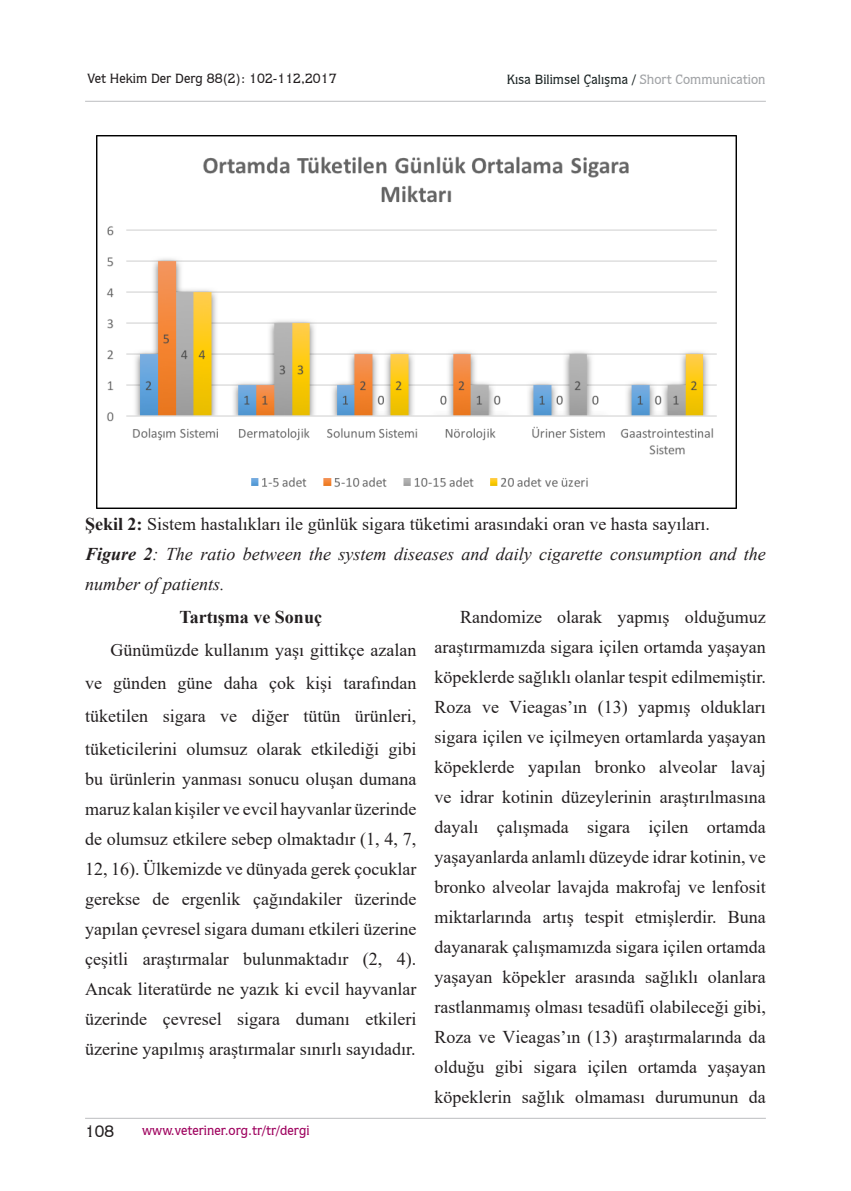
<style>
.page{position:relative;width:851px;height:1191px;background:#fff}
.page>*{position:absolute;margin:0;border:0;box-sizing:border-box;transform-origin:0 0}
.t1{font:18px/30px "Times New Roman";color:#231f20;text-align:justify}
.t2{font:italic 18px/30px "Times New Roman";color:#231f20}
.t3{font:700 18px "Times New Roman";color:#231f20}
.t4{font:500 16.5px "Quorum IT Cby BT";color:#231f20}
.t5{font:500 13.5px "Quorum IT Cby BT";color:#1d2626}
.t6{font:500 13.5px "Quorum IT Cby BT";color:#231f20}
.t7{font:500 13.5px "Quorum IT Cby BT";color:#9e015e}
.s1{color:#a1a3a6}
.s2{font-weight:700}
.s3{color:#9e005d}
</style>
<div class="page">
<hr style="left:85px;top:101px;width:680px;height:1px;background:#bcbdc0">
<hr style="left:85px;top:1118px;width:680px;height:1px;background:#bcbdc0">
<img style="left:97px;top:135px;width:639px;height:374px">
<p class="t6" style="left:88px;top:70px;width:250px">Vet Hekim Der Derg 88(2): 102-112,2017</p>
<p class="t5" style="left:506px;top:71px;width:260px">Kısa Bilimsel Çalışma / <span class="s1">Short Communication</span></p>
<p class="t1" style="left:85px;top:508px;width:626px"><span class="s2">Şekil 2:</span> Sistem hastalıkları ile günlük sigara tüketimi arasındaki oran ve hasta sayıları.</p>
<p class="t2" style="left:85px;top:538px;width:682px"><span class="s2">Figure 2</span>: The ratio between the system diseases and daily cigarette consumption and the number of patients.</p>
<p class="t3" style="left:179px;top:603px;width:144px">Tartışma ve Sonuç</p>
<p class="t1" style="left:85px;top:632px;width:333px;line-height:33px;text-indent:26px">Günümüzde kullanım yaşı gittikçe azalan ve günden güne daha çok kişi tarafından tüketilen sigara ve diğer tütün ürünleri, tüketicilerini olumsuz olarak etkilediği gibi</p>
<p class="t1" style="left:85px;top:763px;width:333px">bu ürünlerin yanması sonucu oluşan dumana maruz kalan kişiler ve evcil hayvanlar üzerinde de olumsuz etkilere sebep olmaktadır (1, 4, 7, 12, 16). Ülkemizde ve dünyada gerek çocuklar gerekse de ergenlik çağındakiler üzerinde yapılan çevresel sigara dumanı etkileri üzerine çeşitli araştırmalar bulunmaktadır (2, 4).<br>Ancak literatürde ne yazık ki evcil hayvanlar üzerinde çevresel sigara dumanı etkileri üzerine yapılmış araştırmalar sınırlı sayıdadır.</p>
<p class="t4" style="left:85px;top:1121px;width:30px">108</p>
<p class="t7" style="left:142px;top:1122px;width:169px">www<span class="s3">.veteriner</span>.org.tr/tr/dergi</p>
<p class="t1" style="left:434px;top:601px;width:333px;text-indent:26px">Randomize olarak yapmış olduğumuz araştırmamızda sigara içilen ortamda yaşayan köpeklerde sağlıklı olanlar tespit edilmemiştir.<br>Roza ve Vieagas’ın (13) yapmış oldukları sigara içilen ve içilmeyen ortamlarda yaşayan köpeklerde yapılan bronko alveolar lavaj ve idrar kotinin düzeylerinin araştırılmasına dayalı çalışmada sigara içilen ortamda yaşayanlarda anlamlı düzeyde idrar kotinin, ve bronko alveolar lavajda makrofaj ve lenfosit miktarlarında artış tespit etmişlerdir. Buna dayanarak çalışmamızda sigara içilen ortamda yaşayan köpekler arasında sağlıklı olanlara rastlanmamış olması tesadüfi olabileceği gibi, Roza ve Vieagas’ın (13) araştırmalarında da olduğu gibi sigara içilen ortamda yaşayan köpeklerin sağlık olmaması durumunun da</p>
</div>
